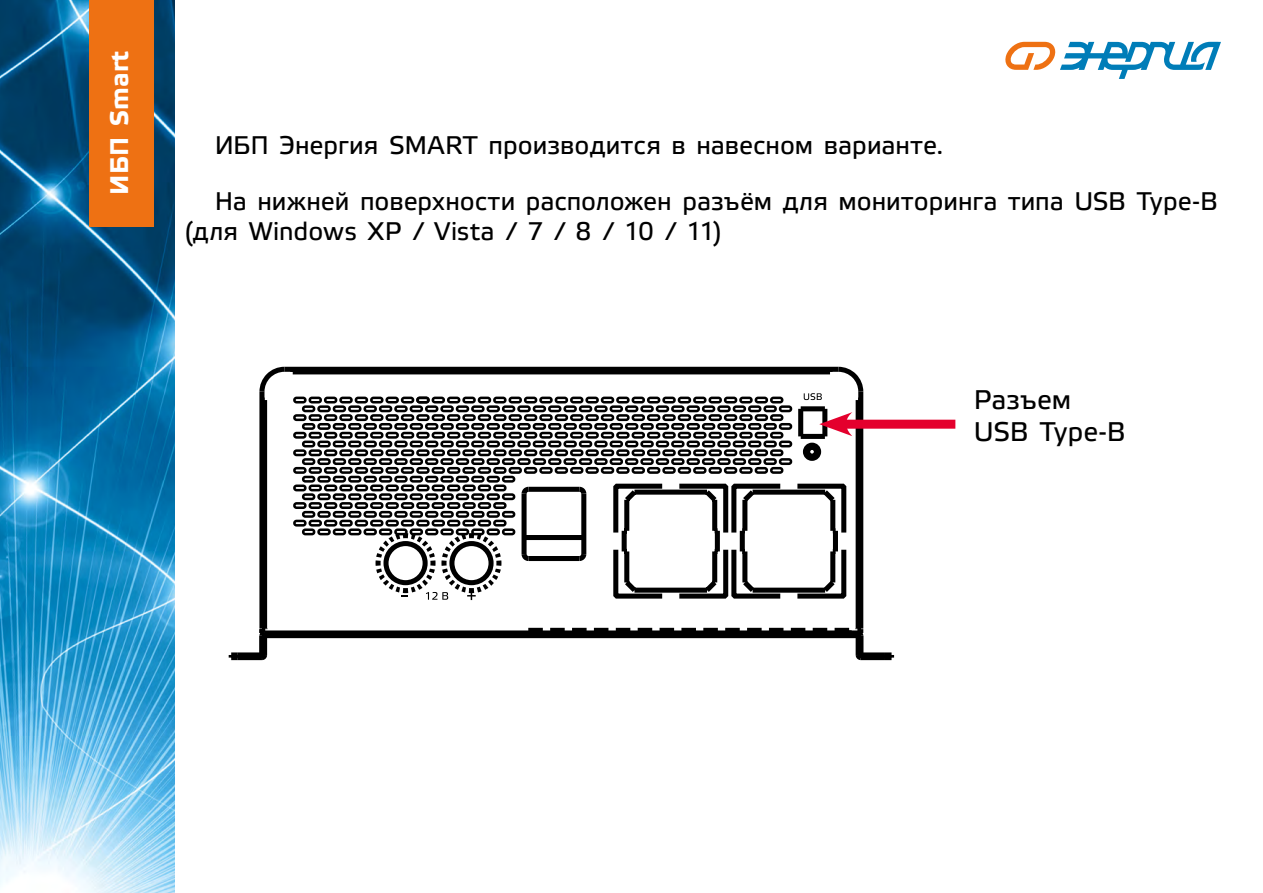
<style>
.page{position:relative;width:1263px;height:893px;background:#fff}
.page>*{position:absolute;margin:0;border:0;box-sizing:border-box;transform-origin:0 0}
.t1{font:27px/32.4px "Etelka Text Pro";color:#000}
.t2{font:25.5px/56.1px "Etelka Text Pro";color:#000}
.t3{font:700 25.5px "Etelka Text Pro";letter-spacing:.01em;color:#fff}
</style>
<div class="page">
<div style="left:265px;top:630px;width:593px;height:5px;background:#000"></div>
<div style="left:262px;top:400px;width:5px;height:229px;background:#000"></div>
<div style="left:856px;top:400px;width:5px;height:229px;background:#000"></div>
<div style="left:259px;top:392px;width:5px;height:237px;background:#000"></div>
<div style="left:858px;top:392px;width:5px;height:237px;background:#000"></div>
<div style="left:265px;top:633px;width:593px;height:5px;background:#000"></div>
<div style="left:861px;top:652px;width:24px;height:5px;background:#000"></div>
<div style="left:861px;top:655px;width:24px;height:5px;background:#000"></div>
<svg style="left:257px;top:650px;width:11px;height:11px"></svg>
<div style="left:259px;top:636px;width:5px;height:19px;background:#000"></div>
<div style="left:262px;top:636px;width:5px;height:19px;background:#000"></div>
<div style="left:856px;top:636px;width:5px;height:19px;background:#000"></div>
<div style="left:858px;top:636px;width:5px;height:19px;background:#000"></div>
<svg style="left:855px;top:650px;width:11px;height:11px"></svg>
<div style="left:238px;top:652px;width:24px;height:5px;background:#000"></div>
<div style="left:238px;top:655px;width:24px;height:5px;background:#000"></div>
<svg style="left:229px;top:652px;width:11px;height:8px"></svg>
<svg style="left:882px;top:652px;width:12px;height:8px"></svg>
<svg style="left:259px;top:626px;width:11px;height:15px"></svg>
<svg style="left:526px;top:626px;width:338px;height:15px"></svg>
<div style="left:838px;top:420px;width:117px;height:9px;background:#e4002d"></div>
<svg style="left:259px;top:366px;width:607px;height:235px"></svg>
<svg style="left:1005px;top:42px;width:216px;height:37px"></svg>
<img style="left:0;top:0;width:175px;height:893px">
<div style="left:89px;top:0;width:64px;height:226px;background:#ee7113"></div>
<div style="left:525px;top:535px;width:59px;height:5px;background:#000"></div>
<p class="t3" style="left:105px;top:195px;width:145px;rotate:-90deg">ИБП Smart</p>
<p class="t2" style="left:215px;top:118px;width:1005px">ИБП Энергия SMART производится в навесном варианте.<br>На нижней поверхности расположен разъём для мониторинга типа USB Type-B</p>
<p class="t2" style="left:185px;top:205px;width:538px">(для Windows XP / Vista / 7 / 8 / 10 / 11)</p>
<p class="t1" style="left:974px;top:385px;width:153px">Разъем<br>USB Type-B</p>
</div>
